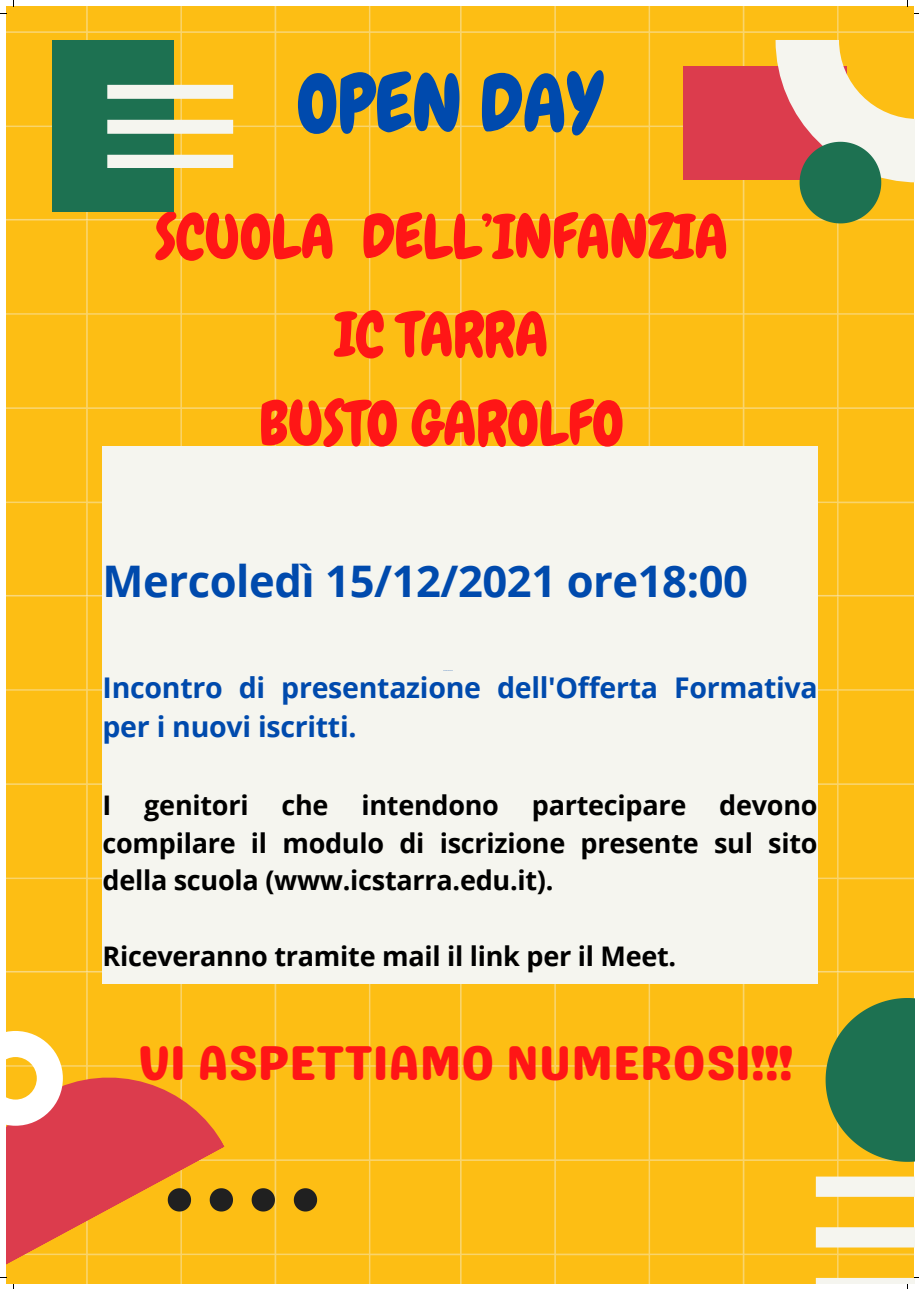
<style>
.page{position:relative;width:919px;height:1289px;background:#fff}
.page>*{position:absolute;margin:0;border:0;box-sizing:border-box;transform-origin:0 0}
.t1{font:79.88px "Chewy";letter-spacing:-.01em;color:#004aad}
.t2{font:61.12px "Chewy";letter-spacing:-.01em;color:#ff1616}
.t3{font:48.75px "Genty Sans";letter-spacing:-.01em;color:#ff1616}
.t4{font:700 43.5px "Open Sans";letter-spacing:-.01em;color:#004aad}
.t5{font:700 28.5px/39.4px "Open Sans";letter-spacing:-.01em;color:#004aad}
.t6{font:700 27px/37.7px "Open Sans";letter-spacing:-.01em;color:#000;text-align:justify}
</style>
<div class="page">
<div style="left:6px;top:6px;width:453px;height:213px;background:#fdbe14"></div>
<div style="left:6px;top:219px;width:453px;height:376px;background:#fdbe14"></div>
<div style="left:460px;top:6px;width:453px;height:213px;background:#fdbe14"></div>
<div style="left:460px;top:219px;width:453px;height:376px;background:#fdbe14"></div>
<div style="left:6px;top:595px;width:96px;height:375px;background:#fdbe14"></div>
<div style="left:6px;top:970px;width:453px;height:313px;background:#fdbe14"></div>
<svg style="left:817px;top:595px;width:96px;height:375px;background:#fcc01d"></svg>
<div style="left:460px;top:970px;width:453px;height:313px;background:#fdbe14"></div>
<div style="left:102px;top:446px;width:715px;height:537px;background:#f5f5ef"></div>
<div style="left:52px;top:40px;width:121px;height:171px;background:#1d7151"></div>
<svg style="left:107px;top:85px;width:126px;height:83px"></svg>
<svg style="left:825px;top:997px;width:88px;height:164px;background:#4b8145"></svg>
<div style="left:683px;top:66px;width:163px;height:114px;background:#dc3c4d"></div>
<svg style="left:775px;top:40px;width:138px;height:183px"></svg>
<svg style="left:6px;top:1030px;width:219px;height:241px;background:#ec7e31"></svg>
<svg style="left:6px;top:1030px;width:57px;height:95px"></svg>
<svg style="left:168px;top:1188px;width:23px;height:23px"></svg>
<svg style="left:294px;top:1188px;width:23px;height:23px"></svg>
<svg style="left:210px;top:1188px;width:23px;height:23px"></svg>
<svg style="left:251px;top:1188px;width:24px;height:23px"></svg>
<svg style="left:815px;top:1176px;width:103px;height:112px"></svg>
<p class="t1" style="left:296px;top:53px;width:306px">OPEN DAY</p>
<p class="t2" style="left:155px;top:198px;width:574px">SCUOLA DELL’INFANZIA</p>
<p class="t2" style="left:334px;top:296px;width:215px">IC TARRA</p>
<p class="t2" style="left:259px;top:385px;width:366px">BUSTO GAROLFO</p>
<p class="t4" style="left:102px;top:551px;width:646px">Mercoledì 15/12/2021 ore18:00</p>
<p class="t5" style="left:102px;top:667px;width:716px">Incontro di presentazione dell'Offerta Formativa per i nuovi iscritti.</p>
<p class="t6" style="left:102px;top:785px;width:716px">I genitori che intendono partecipare devono compilare il modulo di iscrizione presente sul sito della scuola (www.icstarra.edu.it).</p>
<p class="t6" style="left:102px;top:936px;width:575px">Riceveranno tramite mail il link per il Meet.</p>
<p class="t3" style="left:138px;top:1033px;width:656px">VI ASPETTIAMO NUMEROSI!!!</p>
</div>
